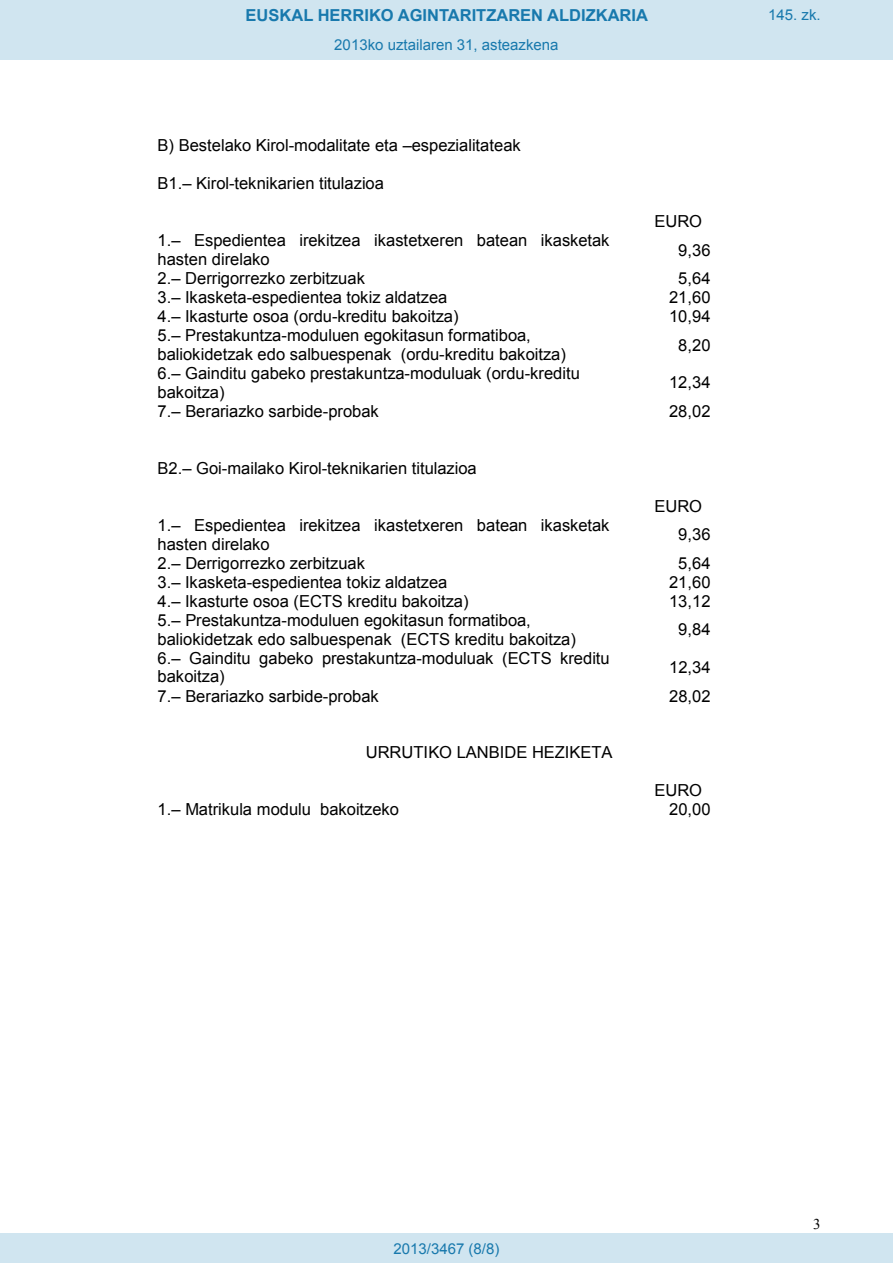
<style>
.page{position:relative;width:893px;height:1263px;background:#fff}
.page>*{position:absolute;margin:0;border:0;box-sizing:border-box;transform-origin:0 0}
.t1{font:16.5px/18.9px "Arial";color:#000}
.t2{font:700 16.5px "Arial";color:#1879ad}
.Paginacion_Centro{font:15px "Arial";color:#1879ad}
.t3{font:15px "Times New Roman";color:#000}
</style>
<div class="page">
<div style="left:0;top:0;width:893px;height:60px;background:#d0e5f0"></div>
<div style="left:0;top:1233px;width:893px;height:30px;background:#d0e5f0"></div>
<p class="t2" style="left:246px;top:4px;width:404px">EUSKAL HERRIKO AGINTARITZAREN ALDIZKARIA</p>
<p class="Paginacion_Centro" style="left:768px;top:5px;width:54px">145. zk.</p>
<p class="Paginacion_Centro" style="left:334px;top:35px;width:226px">2013ko uztailaren 31, asteazkena</p>
<p class="t1" style="left:158px;top:136px;width:365px">B) Bestelako Kirol-modalitate eta –espezialitateak</p>
<p class="t1" style="left:158px;top:174px;width:228px">B1.– Kirol-teknikarien titulazioa</p>
<p class="t1" style="left:654px;top:212px;width:49px">EURO</p>
<p class="t1" style="left:158px;top:231px;width:453px">1.– Espedientea irekitzea ikastetxeren batean ikasketak hasten direlako</p>
<p class="t1" style="left:678px;top:241px;width:34px">9,36</p>
<p class="t1" style="left:158px;top:269px;width:209px">2.– Derrigorrezko zerbitzuak</p>
<p class="t1" style="left:678px;top:269px;width:34px">5,64</p>
<p class="t1" style="left:158px;top:288px;width:291px">3.– Ikasketa-espedientea tokiz aldatzea</p>
<p class="t1" style="left:669px;top:288px;width:43px">21,60</p>
<p class="t1" style="left:158px;top:307px;width:302px">4.– Ikasturte osoa (ordu-kreditu bakoitza)</p>
<p class="t1" style="left:669px;top:307px;width:43px">10,94</p>
<p class="t1" style="left:158px;top:326px;width:410px">5.– Prestakuntza-moduluen egokitasun formatiboa, baliokidetzak edo salbuespenak (ordu-kreditu bakoitza)</p>
<p class="t1" style="left:678px;top:336px;width:34px">8,20</p>
<p class="t1" style="left:158px;top:364px;width:424px">6.– Gainditu gabeko prestakuntza-moduluak (ordu-kreditu bakoitza)</p>
<p class="t1" style="left:669px;top:373px;width:43px">12,34</p>
<p class="t1" style="left:158px;top:402px;width:223px">7.– Berariazko sarbide-probak</p>
<p class="t1" style="left:669px;top:402px;width:43px">28,02</p>
<p class="t1" style="left:158px;top:459px;width:321px">B2.– Goi-mailako Kirol-teknikarien titulazioa</p>
<p class="t1" style="left:655px;top:497px;width:49px">EURO</p>
<p class="t1" style="left:158px;top:516px;width:453px">1.– Espedientea irekitzea ikastetxeren batean ikasketak hasten direlako</p>
<p class="t1" style="left:678px;top:525px;width:34px">9,36</p>
<p class="t1" style="left:158px;top:554px;width:209px">2.– Derrigorrezko zerbitzuak</p>
<p class="t1" style="left:678px;top:554px;width:34px">5,64</p>
<p class="t1" style="left:158px;top:572px;width:291px">3.– Ikasketa-espedientea tokiz aldatzea</p>
<p class="t1" style="left:669px;top:572px;width:43px">21,60</p>
<p class="t1" style="left:158px;top:592px;width:312px">4.– Ikasturte osoa (ECTS kreditu bakoitza)</p>
<p class="t1" style="left:669px;top:592px;width:43px">13,12</p>
<p class="t1" style="left:158px;top:610px;width:420px">5.– Prestakuntza-moduluen egokitasun formatiboa, baliokidetzak edo salbuespenak (ECTS kreditu bakoitza)</p>
<p class="t1" style="left:678px;top:620px;width:34px">9,84</p>
<p class="t1" style="left:158px;top:648px;width:454px">6.– Gainditu gabeko prestakuntza-moduluak (ECTS kreditu bakoitza)</p>
<p class="t1" style="left:669px;top:658px;width:43px">12,34</p>
<p class="t1" style="left:158px;top:686px;width:223px">7.– Berariazko sarbide-probak</p>
<p class="t1" style="left:669px;top:686px;width:43px">28,02</p>
<p class="t1" style="left:366px;top:743px;width:248px">URRUTIKO LANBIDE HEZIKETA</p>
<p class="t1" style="left:655px;top:781px;width:49px">EURO</p>
<p class="t1" style="left:158px;top:800px;width:243px">1.– Matrikula modulu bakoitzeko</p>
<p class="t1" style="left:669px;top:800px;width:43px">20,00</p>
<p class="Paginacion_Centro" style="left:393px;top:1238px;width:107px">2013/3467 (8/8)</p>
<p class="t3" style="left:813px;top:1214px;width:9px">3</p>
</div>
